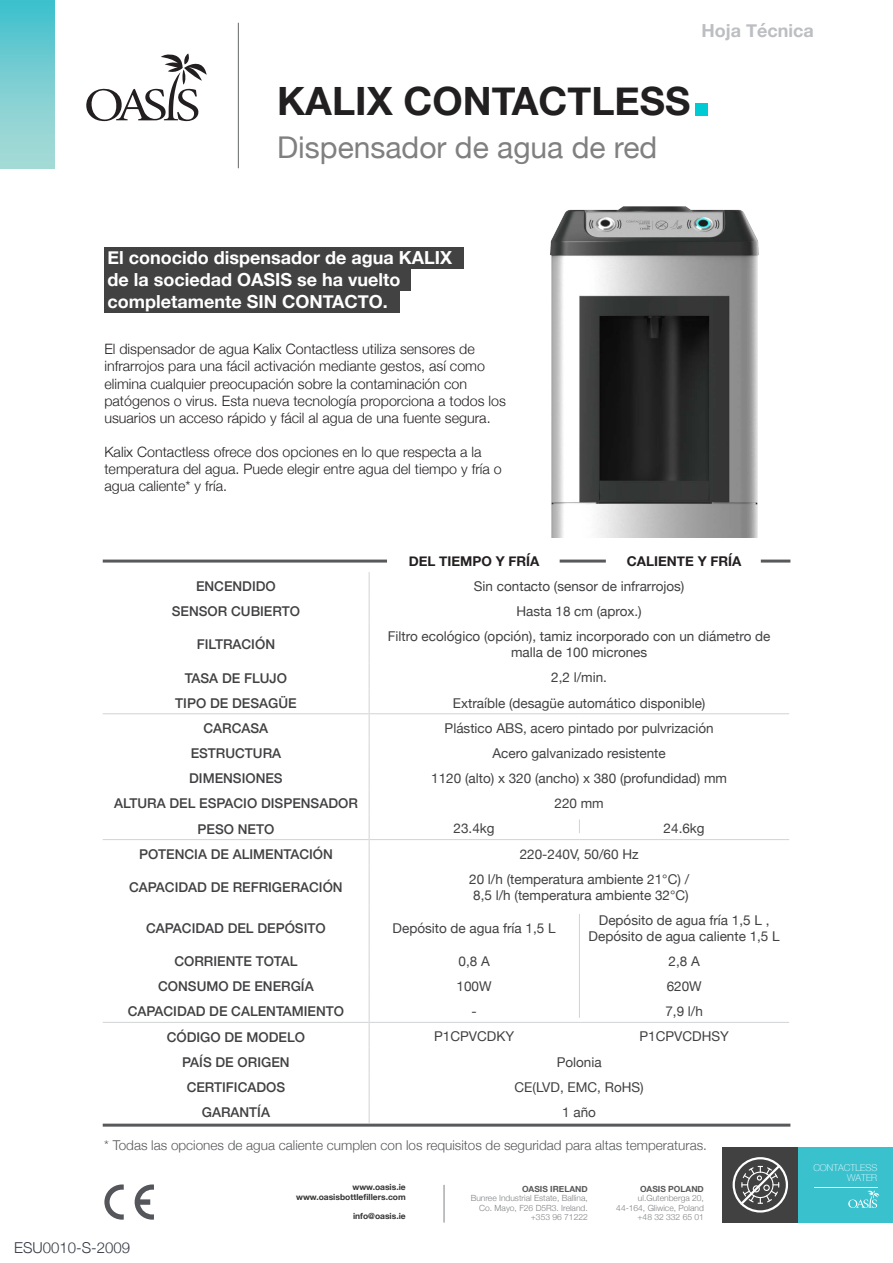
<style>
.page{position:relative;width:893px;height:1263px;background:#fff}
.page>*{position:absolute;margin:0;border:0;box-sizing:border-box;transform-origin:0 0}
.t1{font:700 39px "Helvetica Neue";color:#211f1f}
.t2{font:30px "Helvetica Neue";color:#808080}
.t3{font:700 18px/21.6px "Helvetica Neue";color:#fff}
.t4{font:700 18px "Helvetica Neue";color:#bcbec2}
.t5{font:300 15px "Helvetica Neue";color:#343841}
.t6{font:300 14.25px/17.1px "Helvetica Neue";color:#231f20}
.t7{font:13.5px/16.2px "Helvetica Neue";color:#414042;text-align:center}
.t8{font:500 13.5px "Helvetica Neue";color:#414042}
.t9{font:300 13.5px "Helvetica Neue";color:#58595b}
.t10{font:700 13.5px "Helvetica Neue";color:#231f20}
.t11{font:100 9.45px/9.6px "Helvetica Neue";color:#fff;text-align:right}
.t12{font:300 8.55px "Helvetica Neue";color:#808285}
.t13{font:700 8.55px "Helvetica Neue";color:#343433}
.t14{font:700 8.55px "Helvetica Neue";color:#58595b}
.s1{font-size:78px;color:#00cad4}
</style>
<div class="page">
<hr style="left:238px;top:23px;width:1px;height:145px;background:#666767">
<svg style="left:86px;top:54px;width:121px;height:67px"></svg>
<div style="left:1px;top:0;width:54px;height:169px;background:linear-gradient(to bottom,#42c1cd,#b0dcd7)"></div>
<img style="left:550px;top:206px;width:209px;height:331px">
<div style="left:104px;top:247px;width:360px;height:22px;background:#424243"></div>
<div style="left:104px;top:269px;width:307px;height:22px;background:#424243"></div>
<div style="left:104px;top:292px;width:296px;height:21px;background:#424243"></div>
<hr style="left:444px;top:1185px;width:1px;height:37px;background:#808285">
<div style="left:723px;top:1147px;width:75px;height:75px;background:#414142"></div>
<svg style="left:733px;top:1157px;width:55px;height:55px"></svg>
<div style="left:798px;top:1147px;width:95px;height:75px;background:#3ac1ce"></div>
<svg style="left:848px;top:1190px;width:31px;height:18px"></svg>
<hr style="left:814px;top:1187px;width:63px;height:1px;background:#fff">
<hr style="left:103px;top:713px;width:266px;height:1px;background:#d1d3d5">
<hr style="left:369px;top:713px;width:210px;height:1px;background:#d1d3d5">
<hr style="left:579px;top:713px;width:210px;height:1px;background:#d1d3d5">
<hr style="left:103px;top:839px;width:266px;height:1px;background:#d1d3d5">
<hr style="left:369px;top:839px;width:210px;height:1px;background:#d1d3d5">
<hr style="left:579px;top:839px;width:210px;height:1px;background:#d1d3d5">
<hr style="left:103px;top:1022px;width:266px;height:1px;background:#d1d3d5">
<hr style="left:369px;top:1022px;width:210px;height:1px;background:#d1d3d5">
<hr style="left:579px;top:1022px;width:210px;height:1px;background:#d1d3d5">
<svg style="left:369px;top:572px;width:1px;height:50px"></svg>
<hr style="left:369px;top:622px;width:1px;height:41px;background:#d2d4d5">
<svg style="left:369px;top:663px;width:1px;height:202px"></svg>
<hr style="left:369px;top:865px;width:1px;height:41px;background:#d2d4d5">
<hr style="left:369px;top:906px;width:1px;height:41px;background:#d2d4d5">
<svg style="left:369px;top:947px;width:1px;height:176px"></svg>
<hr style="left:103px;top:560px;width:284px;height:3px;background:#58595b">
<hr style="left:103px;top:1124px;width:687px;height:3px;background:#58595b">
<hr style="left:761px;top:560px;width:29px;height:3px;background:#58595b">
<hr style="left:560px;top:560px;width:46px;height:3px;background:#58595b">
<hr style="left:579px;top:914px;width:1px;height:104px;background:#d1d3d5">
<svg style="left:579px;top:819px;width:1px;height:14px"></svg>
<svg style="left:104px;top:1184px;width:20px;height:36px"></svg>
<svg style="left:135px;top:1184px;width:19px;height:36px"></svg>
<p class="t4" style="left:701px;top:17px;width:114px">Hoja Técnica</p>
<p class="t1" style="left:277px;top:71px;width:436px">KALIX CONTACTLESS<span class="s1">.</span></p>
<p class="t2" style="left:277px;top:126px;width:382px">Dispensador de agua de red</p>
<p class="t3" style="left:107px;top:248px;width:346px">El conocido dispensador de agua KALIX de la sociedad OASIS se ha vuelto completamente SIN CONTACTO.</p>
<p class="t6" style="left:104px;top:340px;width:403px">El dispensador de agua Kalix Contactless utiliza sensores de infrarrojos para una fácil activación mediante gestos, así como elimina cualquier preocupación sobre la contaminación con patógenos o virus. Esta nueva tecnología proporciona a todos los usuarios un acceso rápido y fácil al agua de una fuente segura.</p>
<p class="t6" style="left:104px;top:442px;width:399px">Kalix Contactless ofrece dos opciones en lo que respecta a la temperatura del agua. Puede elegir entre agua del tiempo y fría o agua caliente* y fría.</p>
<p class="t10" style="left:409px;top:551px;width:132px">DEL TIEMPO Y FRÍA</p>
<p class="t10" style="left:627px;top:551px;width:116px">CALIENTE Y FRÍA</p>
<p class="t8" style="left:196px;top:575px;width:81px">ENCENDIDO</p>
<p class="t7" style="left:474px;top:579px;width:212px">Sin contacto (sensor de infrarrojos)</p>
<p class="t8" style="left:172px;top:601px;width:130px">SENSOR CUBIERTO</p>
<p class="t7" style="left:516px;top:604px;width:127px">Hasta 18 cm (aprox.)</p>
<p class="t8" style="left:197px;top:634px;width:80px">FILTRACIÓN</p>
<p class="t7" style="left:388px;top:629px;width:384px">Filtro ecológico (opción), tamiz incorporado con un diámetro de malla de 100 micrones</p>
<p class="t8" style="left:185px;top:667px;width:104px">TASA DE FLUJO</p>
<p class="t7" style="left:551px;top:670px;width:57px">2,2 l/min.</p>
<p class="t8" style="left:175px;top:692px;width:123px">TIPO DE DESAGÜE</p>
<p class="t7" style="left:453px;top:695px;width:254px">Extraíble (desagüe automático disponible)</p>
<p class="t8" style="left:204px;top:717px;width:66px">CARCASA</p>
<p class="t7" style="left:445px;top:721px;width:270px">Plástico ABS, acero pintado por pulvrización</p>
<p class="t8" style="left:191px;top:742px;width:92px">ESTRUCTURA</p>
<p class="t7" style="left:492px;top:746px;width:175px">Acero galvanizado resistente</p>
<p class="t8" style="left:189px;top:768px;width:95px">DIMENSIONES</p>
<p class="t7" style="left:431px;top:771px;width:297px">1120 (alto) x 320 (ancho) x 380 (profundidad) mm</p>
<p class="t8" style="left:114px;top:793px;width:245px">ALTURA DEL ESPACIO DISPENSADOR</p>
<p class="t7" style="left:554px;top:796px;width:51px">220 mm</p>
<p class="t8" style="left:198px;top:818px;width:78px">PESO NETO</p>
<p class="t7" style="left:454px;top:821px;width:43px">23.4kg</p>
<p class="t7" style="left:664px;top:821px;width:43px">24.6kg</p>
<p class="t8" style="left:139px;top:843px;width:195px">POTENCIA DE ALIMENTACIÓN</p>
<p class="t7" style="left:520px;top:846px;width:120px">220-240V, 50/60 Hz</p>
<p class="t8" style="left:129px;top:876px;width:215px">CAPACIDAD DE REFRIGERACIÓN</p>
<p class="t7" style="left:469px;top:871px;width:221px">20 l/h (temperatura ambiente 21°C) /</p>
<p class="t7" style="left:473px;top:888px;width:217px">8,5 l/h (temperatura ambiente 32°C)</p>
<p class="t8" style="left:146px;top:917px;width:181px">CAPACIDAD DEL DEPÓSITO</p>
<p class="t7" style="left:393px;top:921px;width:165px">Depósito de agua fría 1,5 L</p>
<p class="t7" style="left:599px;top:912px;width:172px">Depósito de agua fría 1,5 L ,</p>
<p class="t7" style="left:589px;top:929px;width:193px">Depósito de agua caliente 1,5 L</p>
<p class="t8" style="left:174px;top:950px;width:125px">CORRIENTE TOTAL</p>
<p class="t7" style="left:458px;top:954px;width:33px">0,8 A</p>
<p class="t7" style="left:668px;top:954px;width:33px">2,8 A</p>
<p class="t8" style="left:158px;top:975px;width:157px">CONSUMO DE ENERGÍA</p>
<p class="t7" style="left:457px;top:979px;width:37px">100W</p>
<p class="t7" style="left:667px;top:979px;width:37px">620W</p>
<p class="t8" style="left:128px;top:1001px;width:218px">CAPACIDAD DE CALENTAMIENTO</p>
<p class="t7" style="left:471px;top:1004px;width:7px">-</p>
<p class="t7" style="left:665px;top:1004px;width:39px">7,9 l/h</p>
<p class="t8" style="left:167px;top:1026px;width:140px">CÓDIGO DE MODELO</p>
<p class="t7" style="left:434px;top:1029px;width:82px">P1CPVCDKY</p>
<p class="t7" style="left:639px;top:1029px;width:91px">P1CPVCDHSY</p>
<p class="t8" style="left:182px;top:1051px;width:109px">PAÍS DE ORIGEN</p>
<p class="t7" style="left:557px;top:1054px;width:46px">Polonia</p>
<p class="t8" style="left:187px;top:1076px;width:100px">CERTIFICADOS</p>
<p class="t7" style="left:514px;top:1079px;width:131px">CE(LVD, EMC, RoHS)</p>
<p class="t8" style="left:202px;top:1101px;width:70px">GARANTÍA</p>
<p class="t7" style="left:562px;top:1105px;width:35px">1 año</p>
<p class="t9" style="left:104px;top:1134px;width:604px">* Todas las opciones de agua caliente cumplen con los requisitos de seguridad para altas temperaturas.</p>
<p class="t14" style="left:522px;top:1182px;width:67px">OASIS IRELAND</p>
<p class="t12" style="left:471px;top:1191px;width:119px">Bunree Industrial Estate, Ballina,</p>
<p class="t12" style="left:479px;top:1201px;width:110px">Co. Mayo, F26 D5R3. Ireland.</p>
<p class="t12" style="left:531px;top:1210px;width:58px">+353 96 71222</p>
<p class="t13" style="left:352px;top:1181px;width:55px">www.oasis.ie</p>
<p class="t13" style="left:296px;top:1190px;width:111px">www.oasisbottlefillers.com</p>
<p class="t13" style="left:353px;top:1209px;width:54px">info@oasis.ie</p>
<p class="t14" style="left:640px;top:1182px;width:65px">OASIS POLAND</p>
<p class="t12" style="left:638px;top:1191px;width:67px">ul.Gutenberga 20,</p>
<p class="t12" style="left:616px;top:1201px;width:89px">44-164, Gliwice, Poland</p>
<p class="t12" style="left:638px;top:1210px;width:68px">+48 32 332 65 01</p>
<p class="t5" style="left:14px;top:1236px;width:117px">ESU0010-S-2009</p>
<p class="t11" style="left:813px;top:1162px;width:65px">CONTACTLESS<br>WATER</p>
</div>
